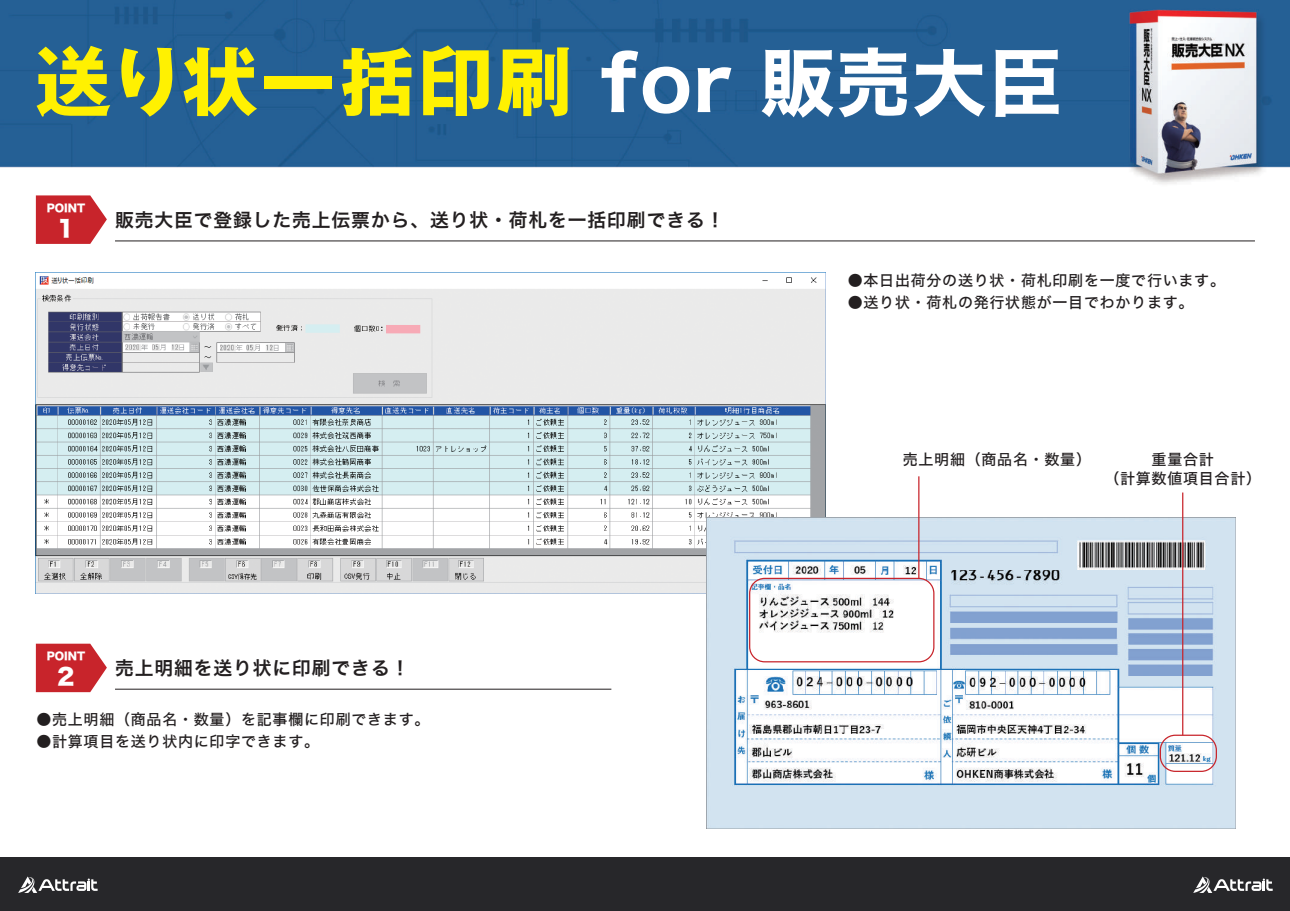
<style>
.page{position:relative;width:1290px;height:911px;background:#fff}
.page>*{position:absolute;margin:0;border:0;box-sizing:border-box;transform-origin:0 0}
.t1{font:700 75px "Gothic MB101 Pro";letter-spacing:.05em;color:#fff101}
.t2{font:22.62px "Hiragino Kaku W8 90 msp RKSJ H";color:#fff}
.t3{font:18.75px "Hiragino Kaku W6 90 msp RKSJ H";letter-spacing:.05em;color:#231f20}
.t4{font:15px/18.8px "Hiragino Kaku W5 90 msp RKSJ H";letter-spacing:.05em;color:#231f20;text-align:center}
.t5{font:10.62px "Hiragino Kaku W8 90 msp RKSJ H";color:#fff}
.s1{font-family:"Hiragino Kaku W7 90 msp RKSJ H";font-weight:400;font-size:74.38px;color:#fff}
</style>
<div class="page">
<img style="left:0;top:1px;width:1289px;height:828px">
<img style="left:36px;top:272px;width:789px;height:321px">
<img style="left:706px;top:517px;width:529px;height:311px">
<div style="left:749px;top:578px;width:185px;height:84px;border:1px solid #c8242b;border-radius:15px"></div>
<div style="left:1160px;top:734px;width:57px;height:38px;border:1px solid #c8242b;border-radius:15px"></div>
<hr style="left:918px;top:476px;width:1px;height:102px;background:#c8242b">
<hr style="left:1182px;top:492px;width:1px;height:243px;background:#c8242b">
<svg style="left:36px;top:195px;width:71px;height:49px;background:#cf4046"></svg>
<hr style="left:115px;top:241px;width:1140px;height:1px;background:#231f20">
<svg style="left:36px;top:643px;width:71px;height:49px;background:#cf4046"></svg>
<hr style="left:115px;top:689px;width:496px;height:1px;background:#231f20">
<div style="left:0;top:857px;width:1290px;height:54px;background:#27272a"></div>
<svg style="left:18px;top:876px;width:80px;height:17px"></svg>
<svg style="left:1193px;top:876px;width:79px;height:17px"></svg>
<hr style="left:1289px;top:0;width:1px;height:911px;background:#fff">
<h1 class="t1" style="left:36px;top:20px;width:1028px">送り状一括印刷 <span class="s1">for 販売大臣</span></h1>
<p class="t5" style="left:47px;top:202px;width:40px">POINT</p>
<h2 class="t2" style="left:57px;top:217px;width:19px">1</h2>
<p class="t3" style="left:115px;top:210px;width:611px">販売大臣で登録した売上伝票から、送り状・荷札を一括印刷できる！</p>
<p class="t5" style="left:47px;top:651px;width:40px">POINT</p>
<h2 class="t2" style="left:57px;top:665px;width:19px">2</h2>
<p class="t3" style="left:115px;top:658px;width:296px">売上明細を送り状に印刷できる！</p>
<p class="t4" style="left:36px;top:710px;width:394px">●売上明細（商品名・数量）を記事欄に印刷できます。</p>
<p class="t4" style="left:36px;top:733px;width:284px">●計算項目を送り状内に印字できます。</p>
<p class="t4" style="left:848px;top:271px;width:379px">●本日出荷分の送り状・荷札印刷を一度で行います。</p>
<p class="t4" style="left:848px;top:294px;width:347px">●送り状・荷札の発行状態が一目でわかります。</p>
<p class="t4" style="left:903px;top:451px;width:190px">売上明細（商品名・数量）</p>
<p class="t4" style="left:1104px;top:451px;width:158px">重量合計<br>（計算数値項目合計）</p>
</div>
